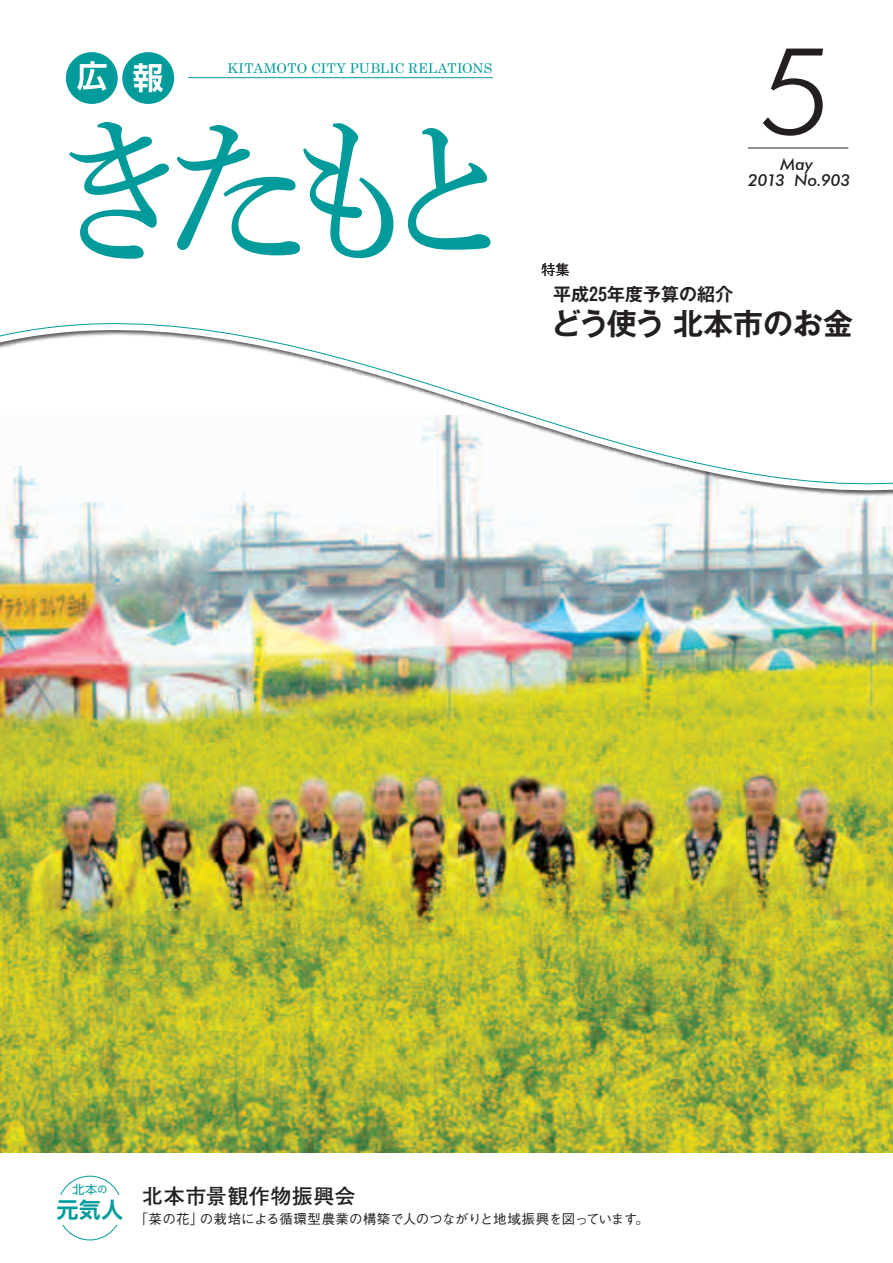
<style>
.page{position:relative;width:893px;height:1263px;background:#fff}
.page>*{position:absolute;margin:0;border:0;box-sizing:border-box;transform-origin:0 0}
.t1{font:159px "Shuei Min Pro M";color:#009b9a}
.t2{font:italic 300 119.7px "Futura BT";color:#231f20;scale:1.05 1}
.t3{font:700 30px "Gothic MB101 Pro De";color:#231f20}
.t4{font:700 21.6px "UD Shin Go Pro De";color:#009b9a}
.t5{font:700 21px "Futo Go B101 Pro";letter-spacing:.025em;color:#231f20}
.t6{font:700 18px "Gothic MB101 Pro De";color:#231f20}
.t7{font:italic 500 16.5px "Futura BT";color:#231f20}
.t8{font:500 14.4px "Gothic BBB Pro";color:#231f20}
.t9{font:500 13.5px "Gothic BBB Pro";letter-spacing:-.005em;color:#231f20}
.t10{font:13.5px "Century Schoolbook";letter-spacing:.02em;color:#009b9a}
.t11{font:12.15px "UD Shin Go Pro";color:#009b9a}
.s1{font-size:9.75px}
</style>
<div class="page">
<img style="left:0;top:513px;width:893px;height:639px">
<svg style="left:0;top:323px;width:893px;height:184px"></svg>
<img style="left:748px;top:147px;width:101px;height:2px">
<hr style="left:748px;top:148px;width:100px;height:1px;background:#231f20">
<div style="left:66px;top:52px;width:52px;height:52px;background:#009b9a;border-radius:50%"></div>
<svg style="left:77px;top:61px;width:30px;height:30px"></svg>
<div style="left:122px;top:52px;width:52px;height:52px;background:#009b9a;border-radius:50%"></div>
<svg style="left:133px;top:63px;width:30px;height:29px"></svg>
<hr style="left:188px;top:77px;width:305px;height:1px;background:#009b9a">
<p class="t10" style="left:227px;top:57px;width:266px">KITAMOTO CITY PUBLIC RELATIONS</p>
<p class="t1" style="left:43px;top:76px;width:488px">きたもと</p>
<p class="t8" style="left:541px;top:258px;width:30px">特集</p>
<p class="t2" style="left:760px;top:18px;width:69px">5</p>
<p class="t7" style="left:794px;top:170px;width:57px">No.903</p>
<p class="t7" style="left:781px;top:154px;width:34px">May</p>
<p class="t7" style="left:748px;top:170px;width:38px">2013</p>
<p class="t6" style="left:553px;top:279px;width:181px">平成25年度予算の紹介</p>
<p class="t3" style="left:551px;top:299px;width:303px">どう使う北本市のお金</p>
<p class="t11" style="left:73px;top:1179px;width:36px">北本<span class="s1">の</span></p>
<p class="t4" style="left:57px;top:1192px;width:68px">元気人</p>
<p class="t5" style="left:142px;top:1179px;width:215px">北本市景観作物振興会</p>
<p class="t9" style="left:200px;top:1208px;width:451px">の栽培による循環型農業の構築で人のつながりと地域振興を図っています。</p>
<p class="t9" style="left:135px;top:1208px;width:70px">「菜の花」</p>
</div>
